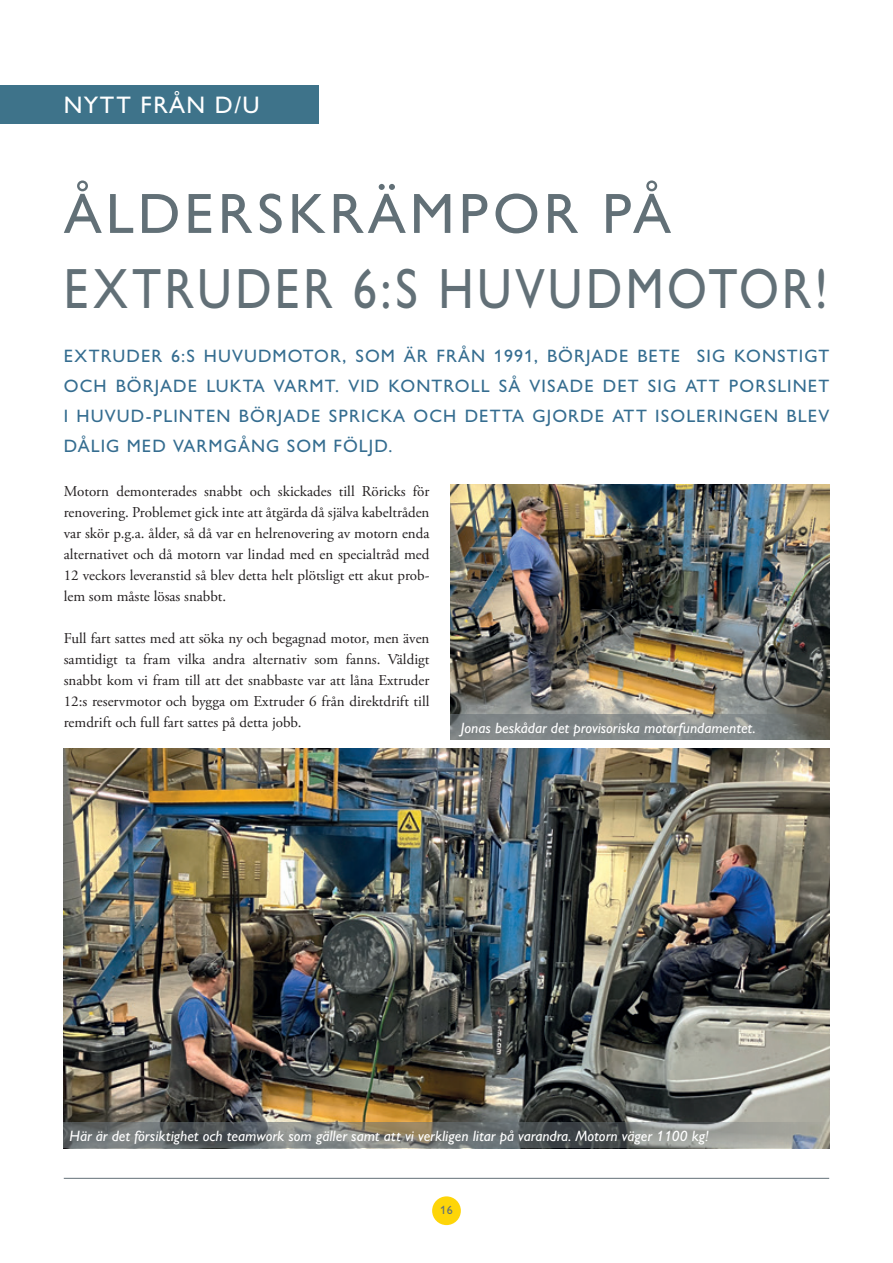
<style>
.page{position:relative;width:893px;height:1263px;background:#fff}
.page>*{position:absolute;margin:0;border:0;box-sizing:border-box;transform-origin:0 0}
.t1{font:500 57px/75px "Gill Sans Nova";letter-spacing:.07em;color:#627077}
.t2{font:500 24px "Gill Sans Nova";letter-spacing:.06em;color:#fff}
.t3{font:500 18px/30px "Gill Sans Nova";letter-spacing:.06em;color:#356d90;text-align:justify}
.t4{font:15px/21px "Adobe Garamond Pro";color:#231f20;text-align:justify}
.t5{font:italic 500 15px "Gill Sans Nova";color:#fff}
.t6{font:500 12px "Gill Sans Nova";color:#627077}
</style>
<div class="page">
<div style="left:432px;top:1196px;width:29px;height:29px;background:#fed508;border-radius:50%"></div>
<hr style="left:64px;top:1178px;width:765px;height:1px;background:#627077">
<div style="left:0;top:85px;width:319px;height:38px;background:#3e738a"></div>
<img style="left:64px;top:748px;width:765px;height:375px">
<img style="left:451px;top:485px;width:378px;height:229px">
<svg style="left:451px;top:714px;width:378px;height:26px;background:#7e8483"></svg>
<svg style="left:64px;top:1123px;width:765px;height:25px;background:#767977"></svg>
<h2 class="t2" style="left:64px;top:90px;width:197px">NYTT FRÅN D/U</h2>
<h1 class="t1" style="left:64px;top:175px;width:766px">ÅLDERSKRÄMPOR PÅ<br>EXTRUDER 6:S HUVUDMOTOR!</h1>
<p class="t3" style="left:64px;top:340px;width:767px">EXTRUDER 6:S HUVUDMOTOR, SOM ÄR FRÅN 1991, BÖRJADE BETE SIG KONSTIGT OCH BÖRJADE LUKTA VARMT. VID KONTROLL SÅ VISADE DET SIG ATT PORSLINET I HUVUD-PLINTEN BÖRJADE SPRICKA OCH DETTA GJORDE ATT ISOLERINGEN BLEV DÅLIG MED VARMGÅNG SOM FÖLJD.</p>
<p class="t4" style="left:64px;top:481px;width:367px">Motorn demonterades snabbt och skickades till Röricks för renovering. Problemet gick inte att åtgärda då själva kabeltråden var skör p.g.a. ålder, så då var en helrenovering av motorn enda alternativet och då motorn var lindad med en specialtråd med 12 veckors leveranstid så blev detta helt plötsligt ett akut prob&shy;lem som måste lösas snabbt.</p>
<p class="t4" style="left:64px;top:628px;width:367px">Full fart sattes med att söka ny och begagnad motor, men även samtidigt ta fram vilka andra alternativ som fanns. Väldigt snabbt kom vi fram till att det snabbaste var att låna Extruder 12:s reservmotor och bygga om Extruder 6 från direktdrift till remdrift och full fart sattes på detta jobb.</p>
<p class="t5" style="left:461px;top:719px;width:296px">Jonas beskådar det provisoriska motorfundamentet.</p>
<p class="t5" style="left:70px;top:1126px;width:641px">Här är det försiktighet och teamwork som gäller samt att vi verkligen litar på varandra. Motorn väger 1100 kg!</p>
<p class="t6" style="left:440px;top:1203px;width:14px">16</p>
</div>
